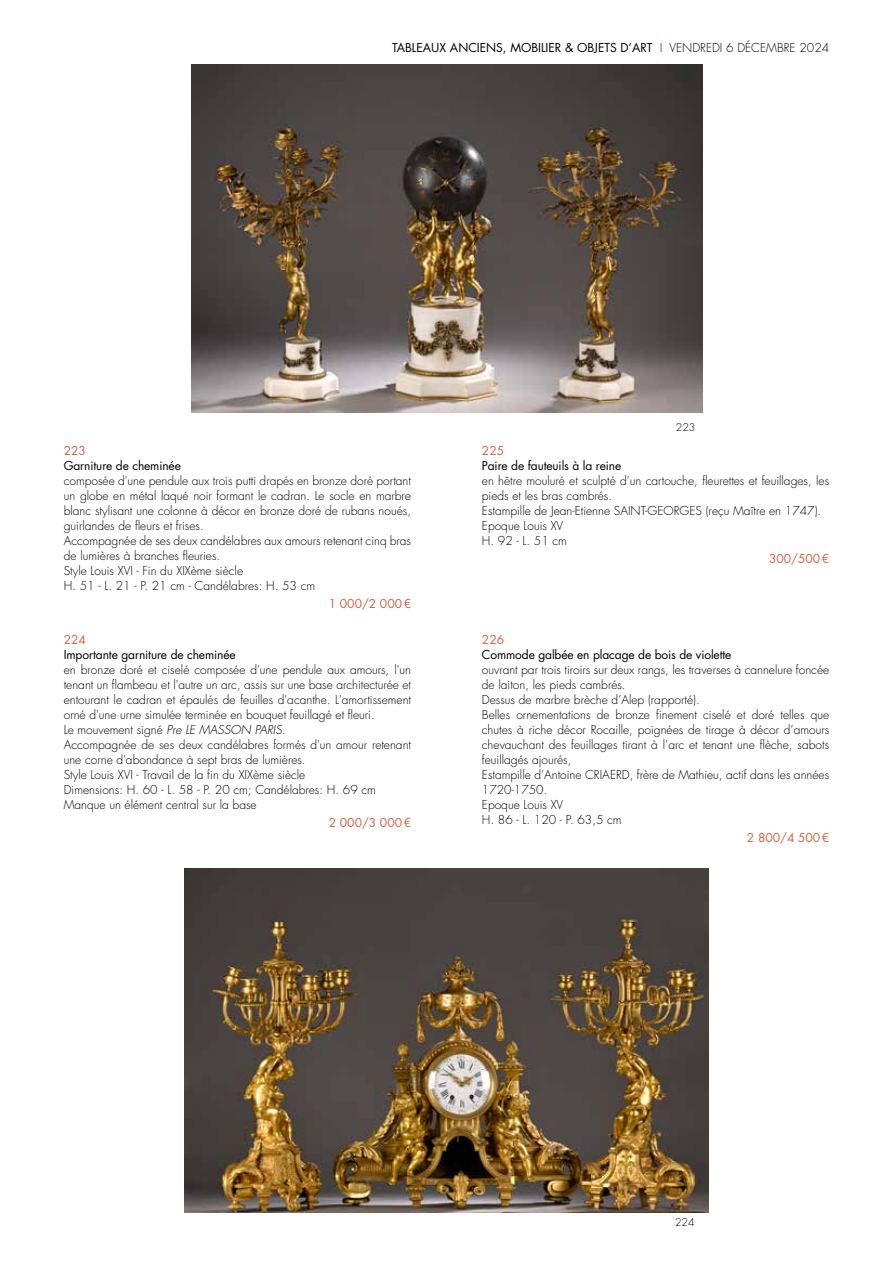
<style>
.page{position:relative;width:893px;height:1263px;background:#fff}
.page>*{position:absolute;margin:0;border:0;box-sizing:border-box;transform-origin:0 0}
.t1{font:300 12px/15px "Futura Std";color:#000}
.t2{font:12px "Futura Std";letter-spacing:-.01em;color:#000}
.t3{font:12px "Futura Std";color:#d66144}
.t4{font:300 10.5px "Futura Std";color:#000}
.s1{font-weight:500;color:#d66144}
.s2{font-weight:300}
.s3{font-style:italic}
</style>
<div class="page">
<img style="left:191px;top:65px;width:512px;height:347px">
<img style="left:185px;top:869px;width:523px;height:343px">
<p class="t2" style="left:392px;top:40px;width:439px">TABLEAUX ANCIENS, MOBILIER &amp; OBJETS D’ART <span class="s1">I</span> <span class="s2">VENDREDI 6 DÉCEMBRE 2024</span></p>
<p class="t3" style="left:64px;top:443px;width:24px">223</p>
<p class="t2" style="left:64px;top:458px;width:119px">Garniture de cheminée</p>
<p class="t1" style="left:64px;top:474px;width:349px">composée d'une pendule aux trois putti drapés en bronze doré portant un globe en métal laqué noir formant le cadran. Le socle en marbre blanc stylisant une colonne à décor en bronze doré de rubans noués, guirlandes de fleurs et frises.<br>Accompagnée de ses deux candélabres aux amours retenant cinq bras de lumières à branches fleuries.<br>Style Louis XVI - Fin du XIXème siècle<br>H. 51 - L. 21 - P. 21 cm - Candélabres: H. 53 cm</p>
<p class="t3" style="left:329px;top:596px;width:84px">1 000/2 000€</p>
<p class="t3" style="left:64px;top:632px;width:24px">224</p>
<p class="t2" style="left:64px;top:647px;width:173px">Importante garniture de cheminée</p>
<p class="t1" style="left:64px;top:663px;width:349px">en bronze doré et ciselé composée d'une pendule aux amours, l'un tenant un flambeau et l'autre un arc, assis sur une base architecturée et entourant le cadran et épaulés de feuilles d'acanthe. L'amortissement orné d'une urne simulée terminée en bouquet feuillagé et fleuri.<br>Le mouvement signé <span class="s3">Pre LE MASSON PARIS</span>.<br>Accompagnée de ses deux candélabres formés d'un amour retenant une corne d'abondance à sept bras de lumières.<br>Style Louis XVI - Travail de la fin du XIXème siècle<br>Dimensions: H. 60 - L. 58 - P. 20 cm; Candélabres: H. 69 cm Manque un élément central sur la base</p>
<p class="t3" style="left:329px;top:815px;width:84px">2 000/3 000€</p>
<p class="t4" style="left:676px;top:421px;width:21px">223</p>
<p class="t3" style="left:482px;top:443px;width:24px">225</p>
<p class="t2" style="left:482px;top:458px;width:141px">Paire de fauteuils à la reine</p>
<p class="t1" style="left:482px;top:474px;width:349px">en hêtre mouluré et sculpté d’un cartouche, fleurettes et feuillages, les pieds et les bras cambrés.<br>Estampille de Jean-Etienne SAINT-GEORGES (reçu Maître en 1747).<br>Epoque Louis XV<br>H. 92 - L. 51 cm</p>
<p class="t3" style="left:769px;top:551px;width:62px">300/500€</p>
<p class="t3" style="left:482px;top:632px;width:24px">226</p>
<p class="t2" style="left:482px;top:647px;width:251px">Commode galbée en placage de bois de violette</p>
<p class="t1" style="left:482px;top:663px;width:349px">ouvrant par trois tiroirs sur deux rangs, les traverses à cannelure foncée de laiton, les pieds cambrés.<br>Dessus de marbre brèche d’Alep (rapporté).<br>Belles ornementations de bronze finement ciselé et doré telles que chutes à riche décor Rocaille, poignées de tirage à décor d’amours chevauchant des feuillages tirant à l’arc et tenant une flèche, sabots feuillagés ajourés,<br>Estampille d’Antoine CRIAERD, frère de Mathieu, actif dans les années 1720-1750.<br>Epoque Louis XV<br>H. 86 - L. 120 - P. 63,5 cm</p>
<p class="t3" style="left:747px;top:830px;width:84px">2 800/4 500€</p>
<p class="t4" style="left:675px;top:1216px;width:21px">224</p>
</div>
